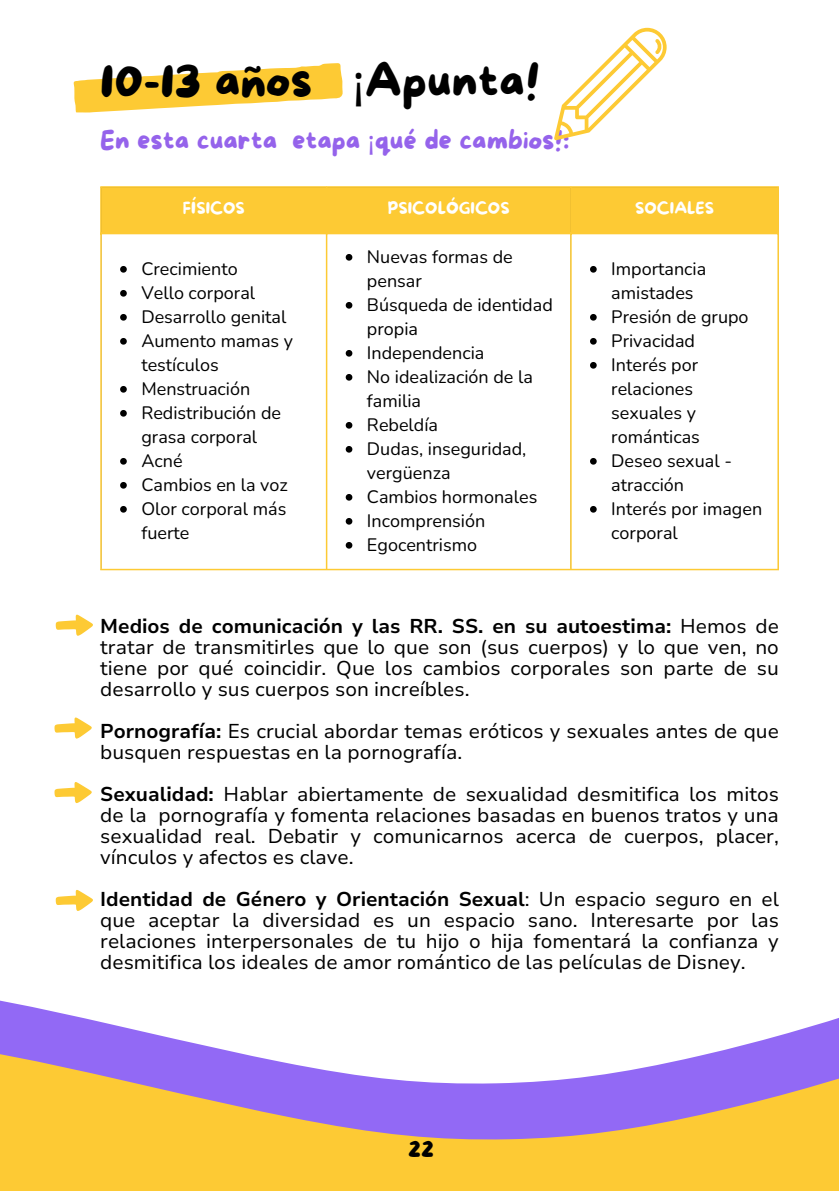
<style>
.page{position:relative;width:839px;height:1191px;background:#fff}
.page>*{position:absolute;margin:0;border:0;box-sizing:border-box;transform-origin:0 0}
.t1{font:46.4px "More Sugar";color:#000}
.t2{font:26px "More Sugar";color:#9563eb}
.t3{font:22px "More Sugar";color:#000}
.t4{font:20px/21px "Nunito Sans 10 pt";color:#000;text-align:justify}
.t5{font:18px/24px "Nunito";color:#000}
.t6{font:16px "More Sugar";color:#fff}
.s1{font-family:"Noto Sans"}
.s2{font-weight:700}
</style>
<div class="page">
<svg style="left:0;top:1000px;width:838px;height:32px"></svg>
<svg style="left:0;top:1032px;width:838px;height:159px;fill:#fdca34"></svg>
<div style="left:102px;top:188px;width:675px;height:45px;background:#fdca34"></div>
<svg style="left:120px;top:266px;width:7px;height:7px"></svg>
<svg style="left:120px;top:290px;width:7px;height:7px"></svg>
<svg style="left:120px;top:314px;width:7px;height:7px"></svg>
<svg style="left:120px;top:338px;width:7px;height:7px"></svg>
<svg style="left:120px;top:386px;width:7px;height:7px"></svg>
<svg style="left:120px;top:410px;width:7px;height:7px"></svg>
<svg style="left:120px;top:458px;width:7px;height:7px"></svg>
<svg style="left:120px;top:482px;width:7px;height:7px"></svg>
<svg style="left:120px;top:506px;width:7px;height:7px"></svg>
<svg style="left:346px;top:254px;width:6px;height:7px"></svg>
<svg style="left:346px;top:302px;width:6px;height:7px"></svg>
<svg style="left:346px;top:350px;width:6px;height:7px"></svg>
<svg style="left:346px;top:374px;width:6px;height:7px"></svg>
<svg style="left:346px;top:422px;width:6px;height:7px"></svg>
<svg style="left:346px;top:446px;width:6px;height:7px"></svg>
<svg style="left:346px;top:494px;width:6px;height:7px"></svg>
<svg style="left:346px;top:518px;width:6px;height:7px"></svg>
<svg style="left:346px;top:542px;width:6px;height:7px"></svg>
<svg style="left:590px;top:266px;width:6px;height:7px"></svg>
<svg style="left:590px;top:314px;width:6px;height:7px"></svg>
<svg style="left:590px;top:338px;width:6px;height:7px"></svg>
<svg style="left:590px;top:362px;width:6px;height:7px"></svg>
<svg style="left:590px;top:458px;width:6px;height:7px"></svg>
<svg style="left:590px;top:506px;width:6px;height:7px"></svg>
<hr style="left:100px;top:188px;width:2px;height:381px;background:#fdca34">
<hr style="left:326px;top:188px;width:1px;height:381px;background:#fdca34">
<hr style="left:570px;top:188px;width:1px;height:381px;background:#fdca34">
<hr style="left:777px;top:188px;width:2px;height:381px;background:#fdca34">
<hr style="left:100px;top:186px;width:679px;height:2px;background:#fdca34">
<hr style="left:100px;top:233px;width:679px;height:1px;background:#fdca34">
<hr style="left:100px;top:569px;width:679px;height:1px;background:#fdca34">
<svg style="left:73px;top:63px;width:270px;height:50px"></svg>
<svg style="left:554px;top:28px;width:112px;height:112px"></svg>
<svg style="left:56px;top:615px;width:37px;height:21px"></svg>
<svg style="left:54px;top:718px;width:38px;height:21px"></svg>
<svg style="left:54px;top:782px;width:38px;height:21px"></svg>
<svg style="left:56px;top:890px;width:37px;height:21px"></svg>
<p class="t1" style="left:100px;top:55px;width:441px">10-13 años <span class="s1">¡</span>Apunta!</p>
<p class="t2" style="left:100px;top:126px;width:470px">En esta cuarta etapa <span class="s1">¡</span>qué de cambios!:</p>
<h1 class="t6" style="left:183px;top:199px;width:64px">FÍSICOS</h1>
<p class="t6" style="left:388px;top:199px;width:123px">PSICOLÓGICOS</p>
<h2 class="t6" style="left:635px;top:199px;width:80px">SOCIALES</h2>
<p class="t5" style="left:141px;top:257px;width:98px">Crecimiento</p>
<p class="t5" style="left:141px;top:281px;width:115px">Vello corporal</p>
<p class="t5" style="left:141px;top:305px;width:146px">Desarrollo genital</p>
<p class="t5" style="left:141px;top:329px;width:153px">Aumento mamas y testículos</p>
<p class="t5" style="left:141px;top:377px;width:110px">Menstruación</p>
<p class="t5" style="left:141px;top:401px;width:141px">Redistribución de grasa corporal</p>
<p class="t5" style="left:141px;top:449px;width:43px">Acné</p>
<p class="t5" style="left:141px;top:473px;width:148px">Cambios en la voz</p>
<p class="t5" style="left:141px;top:497px;width:146px">Olor corporal más fuerte</p>
<p class="t5" style="left:367px;top:245px;width:147px">Nuevas formas de pensar</p>
<p class="t5" style="left:367px;top:293px;width:187px">Búsqueda de identidad propia</p>
<p class="t5" style="left:367px;top:341px;width:119px">Independencia</p>
<p class="t5" style="left:367px;top:365px;width:167px">No idealización de la familia</p>
<p class="t5" style="left:367px;top:413px;width:73px">Rebeldía</p>
<p class="t5" style="left:367px;top:437px;width:161px">Dudas, inseguridad, vergüenza</p>
<p class="t5" style="left:367px;top:485px;width:172px">Cambios hormonales</p>
<p class="t5" style="left:367px;top:509px;width:120px">Incomprensión</p>
<p class="t5" style="left:367px;top:533px;width:112px">Egocentrismo</p>
<p class="t5" style="left:611px;top:257px;width:96px">Importancia amistades</p>
<p class="t5" style="left:611px;top:305px;width:139px">Presión de grupo</p>
<p class="t5" style="left:611px;top:329px;width:85px">Privacidad</p>
<p class="t5" style="left:611px;top:353px;width:90px">Interés por relaciones sexuales y románticas</p>
<p class="t5" style="left:611px;top:449px;width:122px">Deseo sexual - atracción</p>
<p class="t5" style="left:611px;top:497px;width:152px">Interés por imagen corporal</p>
<p class="t4" style="left:100px;top:616px;width:680px"><span class="s2">Medios de comunicación y las RR. SS. en su autoestima:</span> Hemos de tratar de transmitirles que lo que son (sus cuerpos) y lo que ven, no tiene por qué coincidir. Que los cambios corporales son parte de su desarrollo y sus cuerpos son increíbles.</p>
<p class="t4" style="left:100px;top:721px;width:680px"><span class="s2">Pornografía:</span> Es crucial abordar temas eróticos y sexuales antes de que busquen respuestas en la pornografía.</p>
<p class="t4" style="left:100px;top:784px;width:680px"><span class="s2">Sexualidad:</span> Hablar abiertamente de sexualidad desmitifica los mitos de la pornografía y fomenta relaciones basadas en buenos tratos y una sexualidad real. Debatir y comunicarnos acerca de cuerpos, placer, vínculos y afectos es clave.</p>
<p class="t4" style="left:100px;top:889px;width:680px"><span class="s2">Identidad de Género y Orientación Sexual</span>: Un espacio seguro en el que aceptar la diversidad es un espacio sano. Interesarte por las relaciones interpersonales de tu hijo o hija fomentará la confianza y desmitifica los ideales de amor romántico de las películas de Disney.</p>
<p class="t3" style="left:408px;top:1136px;width:27px">22</p>
</div>
